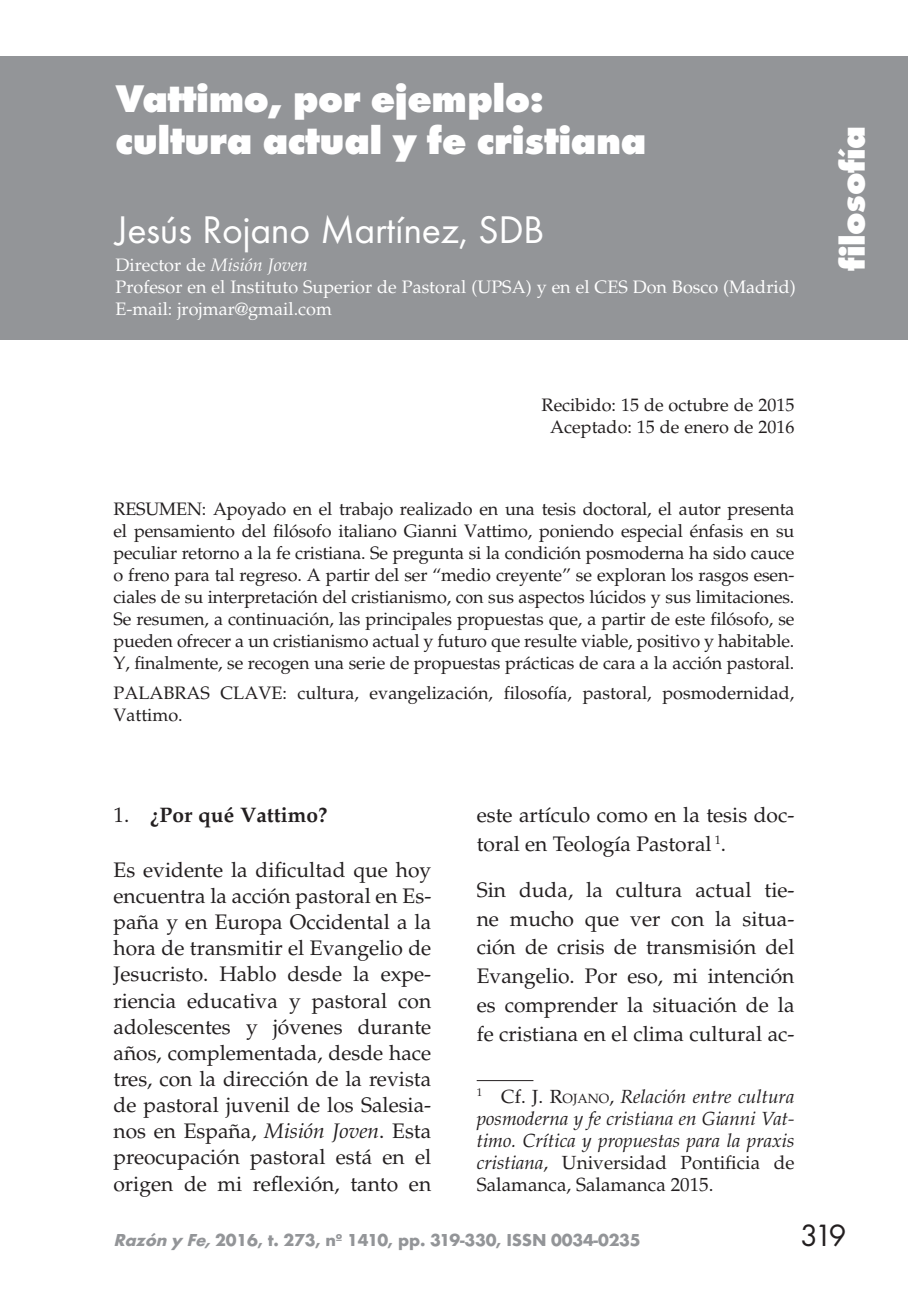
<style>
.page{position:relative;width:908px;height:1304px;background:#fff}
.page>*{position:absolute;margin:0;border:0;box-sizing:border-box;transform-origin:0 0}
.t1{font:800 40px/42px "Futura T";letter-spacing:-.01em;color:#fff}
.t2{font:40px "Futura T";letter-spacing:-.01em;color:#fff}
.t3{font:800 36px "Futura T";letter-spacing:-.01em;color:#fff}
.t4{font:32px "Futura T";color:#231f20}
.t5{font:21px/26.2px "Palatino";color:#231f20;text-align:justify}
.t6{font:700 21px "Palatino";color:#231f20}
.t7{font:italic 19px/22px "Palatino";color:#231f20;text-align:justify}
.t8{font:18px/22px "Palatino";color:#231f20;text-align:center}
.t9{font:18px/22px "Palatino";color:#fff}
.t10{font:700 18px "Futura T";letter-spacing:-.01em;color:#939598}
.s1{font-style:italic}
.s2{font-weight:400}
.s3{font-style:normal}
.s4{font-style:normal;font-size:13.4px}
</style>
<div class="page">
<div style="left:0;top:57px;width:907px;height:283px;background:#939598"></div>
<hr style="left:476px;top:1080px;width:57px;height:1px;background:#231f20">
<h1 class="t1" style="left:115px;top:77px;width:532px">Vattimo, por ejemplo: cultura actual y fe cristiana</h1>
<h1 class="t2" style="left:115px;top:207px;width:430px">Jesús Rojano Martínez, SDB</h1>
<p class="t9" style="left:115px;top:254px;width:681px">Director de <span class="s1">Misión Joven<br></span>Profesor en el Instituto Superior de Pastoral (UPSA) y en el CES Don Bosco (Madrid)<br>E-mail: jrojmar@gmail.com</p>
<p class="t8" style="left:541px;top:394px;width:254px">Recibido: 15 de octubre de 2015<br>Aceptado: 15 de enero de 2016</p>
<p class="t8" style="left:113px;top:498px;width:682px;text-align:justify">RESUMEN: Apoyado en el trabajo realizado en una tesis doctoral, el autor presenta el pensamiento del filósofo italiano Gianni Vattimo, poniendo especial énfasis en su peculiar retorno a la fe cristiana. Se pregunta si la condición posmoderna ha sido cauce o freno para tal regreso. A partir del ser “medio creyente” se exploran los rasgos esen&shy;ciales de su interpretación del cristianismo, con sus aspectos lúcidos y sus limitaciones.<br>Se resumen, a continuación, las principales propuestas que, a partir de este filósofo, se pueden ofrecer a un cristianismo actual y futuro que resulte viable, positivo y habitable.<br>Y, finalmente, se recogen una serie de propuestas prácticas de cara a la acción pastoral.</p>
<p class="t8" style="left:113px;top:682px;width:682px;text-align:left">PALABRAS CLAVE: cultura, evangelización, filosofía, pastoral, posmodernidad,<br>Vattimo.</p>
<p class="t6" style="left:113px;top:803px;width:215px"><span class="s2">1.</span> ¿Por qué Vattimo?</p>
<p class="t5" style="left:113px;top:857px;width:319px">Es evidente la dificultad que hoy encuentra la acción pastoral en Es&shy;paña y en Europa Occidental a la hora de transmitir el Evangelio de Jesucristo. Hablo desde la expe&shy;riencia educativa y pastoral con adolescentes y jóvenes durante años, complementada, desde hace tres, con la dirección de la revista de pastoral juvenil de los Salesia&shy;nos en España, <span class="s1">Misión Joven</span>. Esta preocupación pastoral está en el origen de mi reflexión, tanto en</p>
<p class="t5" style="left:476px;top:801px;width:319px;line-height:28.8px">este artículo como en la tesis doc&shy;toral en Teología Pastoral <sup>1</sup>.</p>
<p class="t5" style="left:476px;top:876px;width:319px;line-height:28.8px">Sin duda, la cultura actual tie&shy;ne mucho que ver con la situa&shy;ción de crisis de transmisión del Evangelio. Por eso, mi intención es comprender la situación de la fe cristiana en el clima cultural ac-</p>
<p class="t7" style="left:476px;top:1085px;width:319px"><sup>1</sup> <span class="s3">Cf.</span> <span class="s3">J. R</span><span class="s4">OJANO</span><span class="s3">,</span> Relación entre cultura posmoderna y fe cristiana en Gianni Vat&shy;timo. Crítica y propuestas para la praxis cristiana<span class="s3">, Universidad Pontificia de Salamanca, Salamanca 2015.</span></p>
<h2 class="t3" style="left:830px;top:271px;width:147px;rotate:-90deg">filosofía</h2>
<p class="t10" style="left:113px;top:1230px;width:528px"><span class="s1">Razón y Fe,</span>2016, t. 273, nº 1410, pp. 319-330, ISSN 0034-0235</p>
<h3 class="t4" style="left:799px;top:1217px;width:48px">319</h3>
</div>
